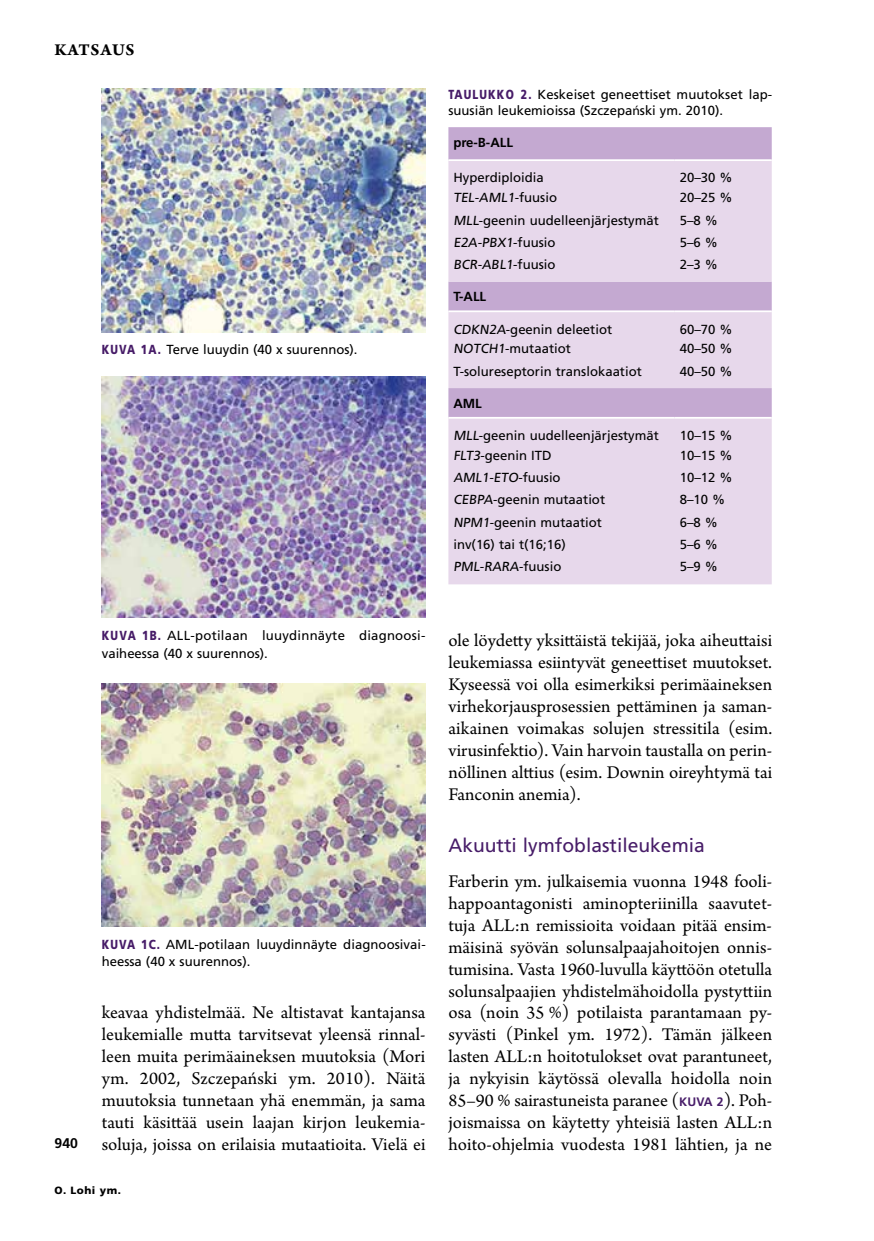
<style>
.page{position:relative;width:874px;height:1241px;background:#fff}
.page>*{position:absolute;margin:0;border:0;box-sizing:border-box;transform-origin:0 0}
.t1{font:19.25px "Frutiger LT Std";color:#471c68}
.t2{font:18.9px/21.9px "Arno Pro";color:#000;text-align:justify}
.t3{font:17.5px "Arno Pro Bold Sm Text";letter-spacing:.04em;color:#000}
.t4{font:700 14px "Frutiger LT Std";color:#000}
.t5{font:13.12px/15.8px "Frutiger LT Std";color:#000}
.t6{font:13.12px/17.5px "Frutiger LT Std";letter-spacing:.02em;color:#000}
.t7{font:700 13.12px "Frutiger LT Std";color:#000}
.t8{font:900 10.5px "Frutiger LT Std";color:#000}
.s1{font-weight:900;color:#471c68}
.s2{font-family:"Myriad Pro";font-size:13.47px}
.s3{font-family:"Frutiger LT Std";font-weight:700;font-size:12.25px;color:#471c68}
</style>
<div class="page">
<div style="left:448px;top:127px;width:323px;height:32px;background:#c4a9d1"></div>
<svg style="left:448px;top:161px;width:323px;height:423px;background:#e2d1e7"></svg>
<hr style="left:448px;top:310px;width:226px;height:2px;background:#fff">
<hr style="left:674px;top:310px;width:97px;height:2px;background:#fff">
<hr style="left:448px;top:417px;width:226px;height:1px;background:#fff">
<hr style="left:674px;top:417px;width:97px;height:1px;background:#fff">
<img style="left:101px;top:89px;width:324px;height:243px">
<img style="left:101px;top:376px;width:324px;height:241px">
<img style="left:102px;top:683px;width:323px;height:243px">
<p class="t3" style="left:55px;top:39px;width:81px">KATSAUS</p>
<p class="t5" style="left:102px;top:342px;width:257px"><span class="s1">K UVA 1A.</span> Terve luuydin (40 x suurennos).</p>
<p class="t5" style="left:448px;top:87px;width:325px"><span class="s1">TAULUKKO 2.</span> Keskeiset geneettiset muutokset lap&shy;suusiän leukemioissa (Szczepa<span class="s2">ń</span>ski ym. 2010).</p>
<p class="t7" style="left:453px;top:135px;width:61px">pre-B-ALL</p>
<p class="t5" style="left:453px;top:170px;width:92px">Hyperdiploidia</p>
<p class="t5" style="left:679px;top:170px;width:54px">20–30 %</p>
<p class="t5" style="left:453px;top:190px;width:105px">TEL-AML1-fuusio</p>
<p class="t5" style="left:679px;top:190px;width:54px">20–25 %</p>
<p class="t5" style="left:453px;top:212px;width:207px">MLL-geenin uudelleenjärjestymät</p>
<p class="t5" style="left:679px;top:212px;width:40px">5–8 %</p>
<p class="t5" style="left:453px;top:234px;width:104px">E2A-PBX1-fuusio</p>
<p class="t5" style="left:679px;top:234px;width:40px">5–6 %</p>
<p class="t5" style="left:453px;top:257px;width:104px">BCR-ABL1-fuusio</p>
<p class="t5" style="left:679px;top:257px;width:40px">2–3 %</p>
<p class="t7" style="left:453px;top:289px;width:34px">T-ALL</p>
<p class="t5" style="left:453px;top:321px;width:160px">CDKN2A-geenin deleetiot</p>
<p class="t5" style="left:679px;top:321px;width:54px">60–70 %</p>
<p class="t5" style="left:453px;top:341px;width:119px">NOTCH1-mutaatiot</p>
<p class="t5" style="left:679px;top:341px;width:54px">40–50 %</p>
<p class="t5" style="left:453px;top:363px;width:190px">T-solureseptorin translokaatiot</p>
<p class="t5" style="left:679px;top:363px;width:54px">40–50 %</p>
<p class="t7" style="left:453px;top:395px;width:30px">AML</p>
<p class="t5" style="left:453px;top:427px;width:207px">MLL-geenin uudelleenjärjestymät</p>
<p class="t5" style="left:679px;top:427px;width:54px">10–15 %</p>
<p class="t5" style="left:453px;top:447px;width:100px">FLT3-geenin ITD</p>
<p class="t5" style="left:679px;top:447px;width:54px">10–15 %</p>
<p class="t5" style="left:453px;top:469px;width:109px">AML1-ETO-fuusio</p>
<p class="t5" style="left:679px;top:469px;width:54px">10–12 %</p>
<p class="t5" style="left:453px;top:492px;width:153px">CEBPA-geenin mutaatiot</p>
<p class="t5" style="left:679px;top:492px;width:47px">8–10 %</p>
<p class="t5" style="left:453px;top:514px;width:150px">NPM1-geenin mutaatiot</p>
<p class="t5" style="left:679px;top:514px;width:40px">6–8 %</p>
<p class="t5" style="left:453px;top:536px;width:114px">inv(16) tai t(16;16)</p>
<p class="t5" style="left:679px;top:536px;width:40px">5–6 %</p>
<p class="t5" style="left:453px;top:559px;width:109px">PML-RARA-fuusio</p>
<p class="t5" style="left:679px;top:559px;width:40px">5–9 %</p>
<p class="t6" style="left:102px;top:627px;width:325px"><span class="s1">K UVA 1B.</span> ALL-potilaan luuydinnäyte diagnoosi&shy;vaiheessa (40 x suurennos).</p>
<p class="t4" style="left:55px;top:1134px;width:25px">940</p>
<p class="t5" style="left:102px;top:935px;width:324px;line-height:17.5px"><span class="s1">K UVA 1C.</span> AML-potilaan luuydinnäyte diagnoosivai&shy;heessa (40 x suurennos).</p>
<p class="t2" style="left:102px;top:1002px;width:325px">keavaa yhdistelmää. Ne altistavat kantajansa leukemialle mutta tarvitsevat yleensä rinnal&shy;leen muita perimäaineksen muutoksia (Mori ym. 2002, Szczepański ym. 2010). Näitä muutoksia tunnetaan yhä enemmän, ja sama tauti käsittää usein laajan kirjon leukemia&shy;soluja, joissa on erilaisia mutaatioita. Vielä ei</p>
<p class="t8" style="left:54px;top:1183px;width:68px">O. LOHI YM.</p>
<p class="t2" style="left:448px;top:630px;width:325px">ole löydetty yksittäistä tekijää, joka aiheuttaisi leukemiassa esiintyvät geneettiset muutokset.<br>Kyseessä voi olla esimerkiksi perimäaineksen virhekorjausprosessien pettäminen ja saman&shy;aikainen voimakas solujen stressitila (esim. virusinfektio). Vain harvoin taustalla on perin&shy;nöllinen alttius (esim. Downin oireyhtymä tai Fanconin anemia).</p>
<p class="t1" style="left:448px;top:834px;width:258px">Akuutti lymfoblastileukemia</p>
<p class="t2" style="left:448px;top:871px;width:325px">Farberin ym. julkaisemia vuonna 1948 fooli&shy;happoantagonisti aminopteriinilla saavutet&shy;tuja ALL:n remissioita voidaan pitää ensim&shy;mäisinä syövän solunsalpaajahoitojen onnis&shy;tumisina. Vasta 1960-luvulla käyttöön otetulla solunsalpaajien yhdistelmähoidolla pystyttiin osa (noin 35 %) potilaista parantamaan py&shy;syvästi (Pinkel ym. 1972). Tämän jälkeen lasten ALL:n hoitotulokset ovat parantuneet, ja nykyisin käytössä olevalla hoidolla noin 85–90 % sairastuneista paranee (<span class="s3">KUVA 2</span>). Poh&shy;joismaissa on käytetty yhteisiä lasten ALL:n hoito-ohjelmia vuodesta 1981 lähtien, ja ne</p>
</div>
